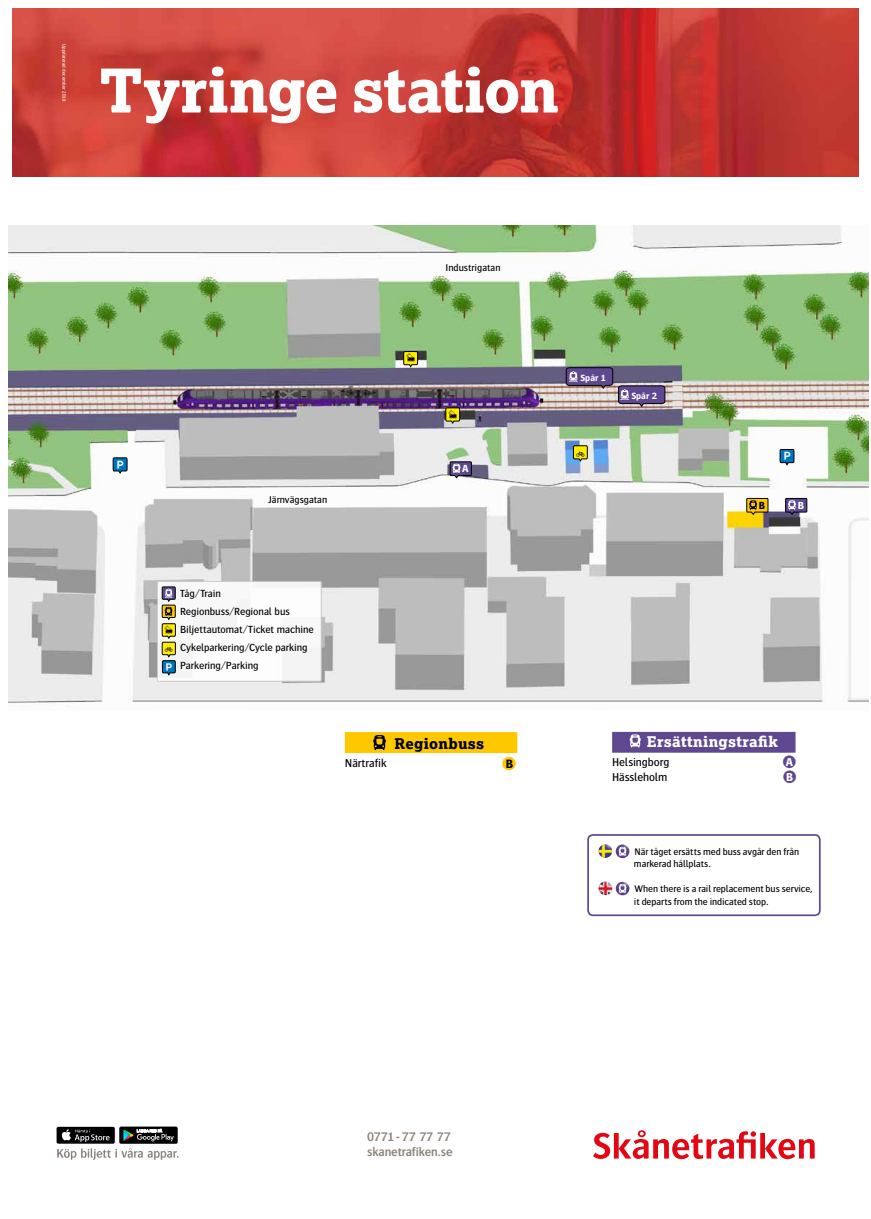
<style>
.page{position:relative;width:871px;height:1219px;background:#fff}
.page>*{position:absolute;margin:0;border:0;box-sizing:border-box;transform-origin:0 0}
.t1{font:800 60.2px "Lexia";letter-spacing:-.01em;color:#fff}
.t2{font:800 14.7px "Lexia";letter-spacing:.015em;color:#000}
.t3{font:800 14.6px "Lexia";letter-spacing:.02em;color:#fff}
.t4{font:14.5px "Resepikto Banverket";color:#000}
.t5{font:14.5px "Resepikto Banverket";color:#fff}
.t6{font:13.8px "Resepikto Banverket";color:#000}
.t7{font:13.4px "Resepikto Banverket";color:#fff}
.t8{font:600 13px/15.8px "Bosis Oresund Std";letter-spacing:-.015em;color:#8b827a}
.t9{font:900 12.6px "Fotnot";color:#fec800}
.t10{font:11.9px "Bosis Oresund Std";letter-spacing:-.005em;color:#000}
.t11{font:900 11.9px "Fotnot";color:#5e488f}
.t12{font:10.7px/18.1px "Bosis Oresund Std";letter-spacing:-.005em;color:#000}
.t13{font:700 10.7px "Bosis Oresund Std";color:#fff}
.t14{font:700 10.7px "Bosis Oresund Std";color:#000}
.t15{font:10.2px "Bosis Oresund Std";color:#000}
.t16{font:10px/12.3px "Bosis Oresund Std";letter-spacing:-.005em;color:#000}
.t17{font:700 9.5px "Bosis Oresund Std";letter-spacing:-.005em;color:#fff}
.t18{font:5px "Bosis Oresund Std";color:#fff}
.s1{font-family:"Bosis Oresund Std";font-weight:700;color:#000}
.s2{font-family:"Bosis Oresund Std";font-weight:700;color:#fff}
</style>
<div class="page">
<img style="left:12px;top:8px;width:846px;height:168px">
<svg style="left:593px;top:1130px;width:221px;height:29px"></svg>
<svg style="left:56px;top:1126px;width:59px;height:18px"></svg>
<svg style="left:57px;top:1126px;width:121px;height:34px"></svg>
<img style="left:8px;top:225px;width:860px;height:478px">
<svg style="left:572px;top:445px;width:16px;height:17px"></svg>
<svg style="left:403px;top:351px;width:15px;height:17px"></svg>
<svg style="left:445px;top:407px;width:15px;height:17px"></svg>
<svg style="left:565px;top:367px;width:100px;height:41px;background:#857693"></svg>
<svg style="left:112px;top:457px;width:16px;height:17px"></svg>
<svg style="left:746px;top:498px;width:22px;height:16px"></svg>
<svg style="left:779px;top:449px;width:15px;height:17px"></svg>
<div style="left:345px;top:732px;width:172px;height:21px;background:#fec800"></div>
<svg style="left:373px;top:735px;width:12px;height:15px"></svg>
<div style="left:157px;top:581px;width:164px;height:100px;background:#fff"></div>
<div style="left:157px;top:581px;width:164px;height:100px;border:1px solid #c6c6c6"></div>
<svg style="left:161px;top:586px;width:15px;height:90px"></svg>
<svg style="left:449px;top:461px;width:22px;height:17px"></svg>
<svg style="left:784px;top:498px;width:23px;height:16px"></svg>
<div style="left:587px;top:834px;width:233px;height:82px;border:2px solid #5e488f;border-radius:5px"></div>
<img style="left:615px;top:844px;width:14px;height:14px;border-radius:7px">
<svg style="left:618px;top:847px;width:8px;height:9px"></svg>
<img style="left:598px;top:844px;width:14px;height:14px;border-radius:7px">
<img style="left:615px;top:881px;width:14px;height:14px;border-radius:7px">
<svg style="left:618px;top:884px;width:8px;height:9px"></svg>
<img style="left:598px;top:881px;width:14px;height:14px;border-radius:7px">
<div style="left:612px;top:732px;width:183px;height:21px;background:#5e488f"></div>
<svg style="left:629px;top:734px;width:11px;height:13px"></svg>
<p class="t18" style="left:67px;top:44px;width:59px;rotate:90deg">Uppdaterad december 2018</p>
<h1 class="t1" style="left:99px;top:52px;width:461px">Tyringe station</h1>
<h3 class="t5" style="left:120px;top:458px;width:7px">x</h3>
<p class="t15" style="left:268px;top:494px;width:61px">Järnvägsgatan</p>
<p class="t15" style="left:445px;top:262px;width:57px">Industrigatan</p>
<h3 class="t4" style="left:410px;top:352px;width:7px">g</h3>
<h3 class="t4" style="left:452px;top:408px;width:7px">g</h3>
<p class="t13" style="left:462px;top:463px;width:8px">A</p>
<p class="t12" style="left:180px;top:584px;width:135px">Tåg/Train<br>Regionbuss/Regional bus<br>Biljettautomat/Ticket machine<br>Cykelparkering/Cycle parking<br>Parkering/Parking</p>
<h3 class="t6" style="left:169px;top:624px;width:7px">g</h3>
<h3 class="t6" style="left:169px;top:643px;width:7px">o</h3>
<h3 class="t7" style="left:169px;top:661px;width:7px">x</h3>
<h2 class="t2" style="left:394px;top:734px;width:91px">Regionbuss</h2>
<p class="t10" style="left:345px;top:757px;width:44px">Närtrafik</p>
<p class="t9" style="left:502px;top:754px;width:15px">[<span class="s1">B</span></p>
<p class="t17" style="left:580px;top:372px;width:27px">Spår 1</p>
<h3 class="t4" style="left:580px;top:446px;width:7px">o</h3>
<p class="t17" style="left:631px;top:390px;width:27px">Spår 2</p>
<p class="t14" style="left:758px;top:500px;width:8px">B</p>
<h3 class="t5" style="left:786px;top:450px;width:7px">x</h3>
<p class="t13" style="left:797px;top:500px;width:8px">B</p>
<h3 class="t3" style="left:646px;top:732px;width:132px">Ersättningstrafik</h3>
<p class="t10" style="left:612px;top:756px;width:59px">Helsingborg</p>
<p class="t11" style="left:783px;top:754px;width:14px">[<span class="s2">A</span></p>
<p class="t10" style="left:612px;top:771px;width:57px">Hässleholm</p>
<p class="t11" style="left:783px;top:769px;width:14px">[<span class="s2">B</span></p>
<p class="t16" style="left:633px;top:845px;width:167px">När tåget ersätts med buss avgår den från markerad hållplats.</p>
<p class="t16" style="left:633px;top:882px;width:180px;line-height:12.9px">When there is a rail replacement bus service, it departs from the indicated stop.</p>
<h3 class="t8" style="left:367px;top:1128px;width:87px">0771-77 77 77 skanetrafiken.se</h3>
</div>
